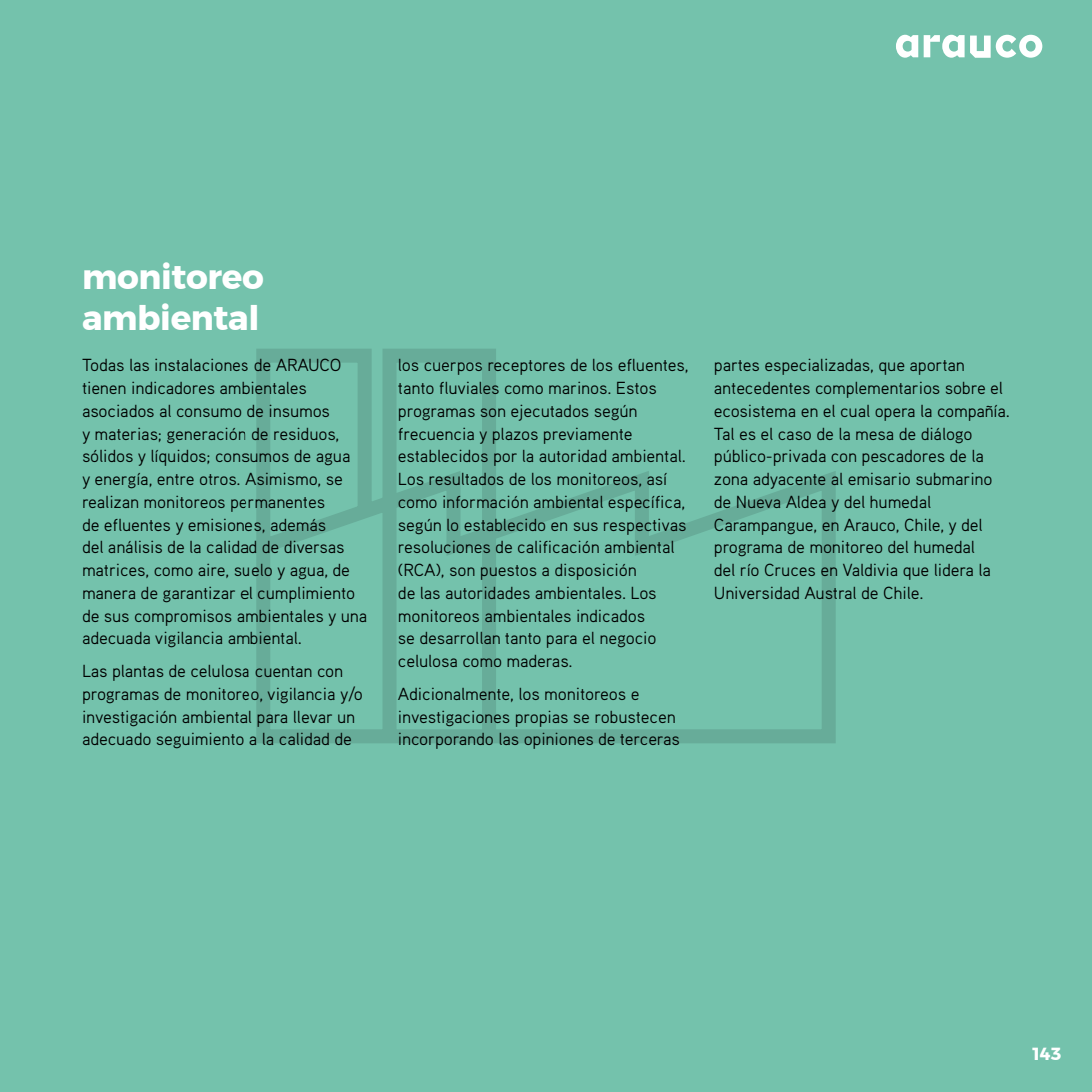
<style>
.page{position:relative;width:1092px;height:1092px;background:#fff}
.page>*{position:absolute;margin:0;border:0;box-sizing:border-box;transform-origin:0 0}
.t1{font:700 34.12px/40.9px "Montserrat";letter-spacing:-.01em;color:#fff}
.t2{font:17.5px/22.8px "Aaux Pro OT";letter-spacing:-.01em;color:#000}
.t3{font:700 17.5px "Montserrat";color:#fff}
</style>
<div class="page">
<div style="left:0;top:0;width:1091px;height:1091px;background:#74c2ac"></div>
<svg style="left:256px;top:349px;width:580px;height:394px"></svg>
<svg style="left:896px;top:35px;width:146px;height:23px"></svg>
<h1 class="t1" style="left:82px;top:256px;width:183px">monitoreo ambiental</h1>
<p class="t2" style="left:82px;top:353px;width:287px">Todas las instalaciones de ARAUCO tienen indicadores ambientales asociados al consumo de insumos<br>y materias; generación de residuos, sólidos y líquidos; consumos de agua<br>y energía, entre otros. Asimismo, se realizan monitoreos permanentes<br>de efluentes y emisiones, además<br>del análisis de la calidad de diversas matrices, como aire, suelo y agua, de manera de garantizar el cumplimiento de sus compromisos ambientales y una adecuada vigilancia ambiental.</p>
<p class="t2" style="left:82px;top:659px;width:282px">Las plantas de celulosa cuentan con programas de monitoreo, vigilancia y/o investigación ambiental para llevar un adecuado seguimiento a la calidad de</p>
<p class="t2" style="left:398px;top:353px;width:292px">los cuerpos receptores de los efluentes, tanto fluviales como marinos. Estos programas son ejecutados según frecuencia y plazos previamente establecidos por la autoridad ambiental.<br>Los resultados de los monitoreos, así como información ambiental específica, según lo establecido en sus respectivas resoluciones de calificación ambiental (RCA), son puestos a disposición<br>de las autoridades ambientales. Los monitoreos ambientales indicados<br>se desarrollan tanto para el negocio celulosa como maderas.</p>
<p class="t2" style="left:398px;top:681px;width:283px">Adicionalmente, los monitoreos e investigaciones propias se robustecen incorporando las opiniones de terceras</p>
<p class="t2" style="left:713px;top:353px;width:297px">partes especializadas, que aportan antecedentes complementarios sobre el ecosistema en el cual opera la compañía.<br>Tal es el caso de la mesa de diálogo público-privada con pescadores de la zona adyacente al emisario submarino de Nueva Aldea y del humedal Carampangue, en Arauco, Chile, y del programa de monitoreo del humedal<br>del río Cruces en Valdivia que lidera la Universidad Austral de Chile.</p>
<p class="t3" style="left:1032px;top:1040px;width:30px">143</p>
</div>
